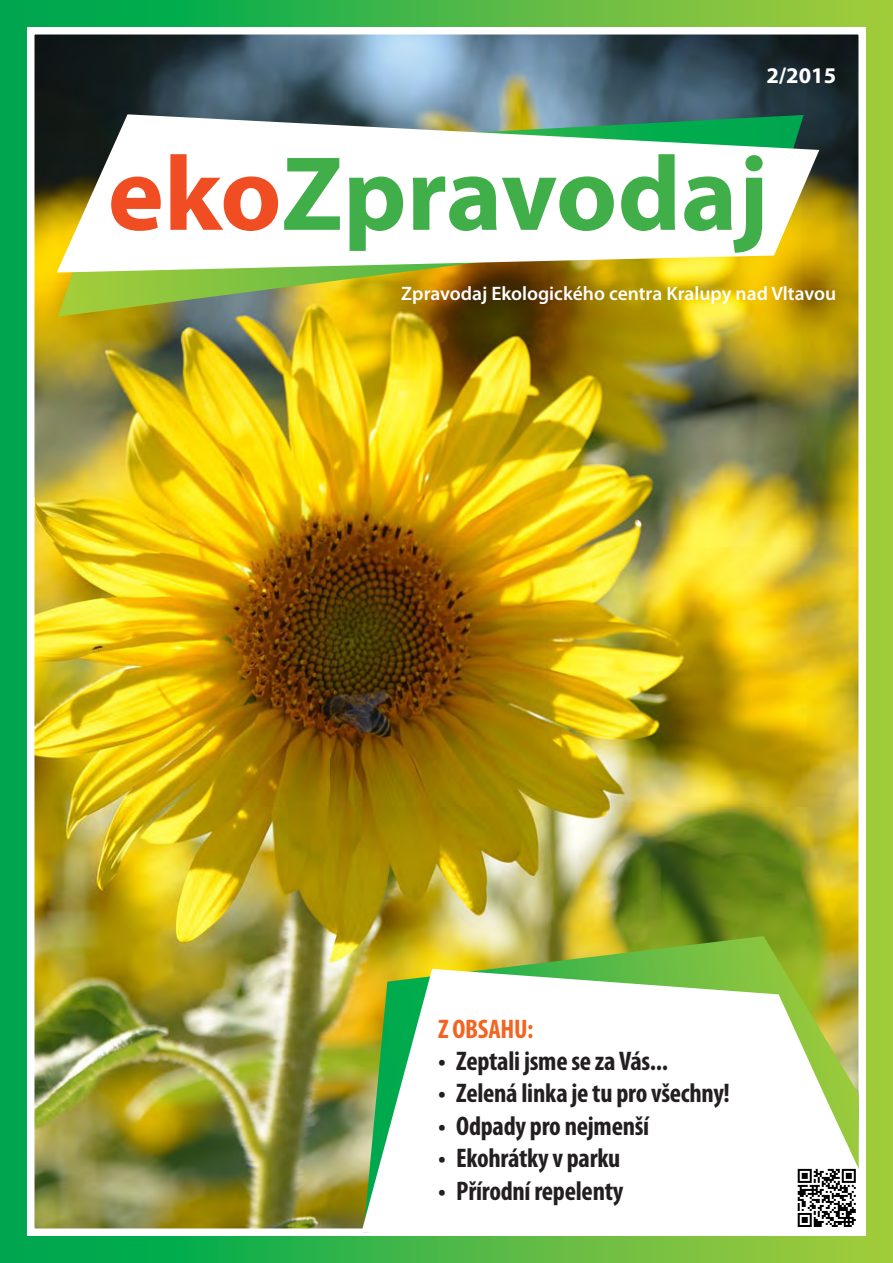
<style>
.page{position:relative;width:893px;height:1263px;background:#fff}
.page>*{position:absolute;margin:0;border:0;box-sizing:border-box;transform-origin:0 0}
.t1{font:700 106.5px "Myriad Pro";color:#40ae49}
.t2{font:700 condensed 27px "Myriad Pro";letter-spacing:-.01em;color:#231f20}
.t3{font:700 condensed 27px "Myriad Pro";letter-spacing:-.01em;color:#f36421}
.t4{font:700 22.5px "Myriad Pro";color:#fff}
.t5{font:600 19.5px "Myriad Pro";color:#fff}
.s1{color:#f04d22}
</style>
<div class="page">
<div style="left:0;top:0;width:893px;height:1263px;background:linear-gradient(to right,#00a551,#a8cb3c)"></div>
<img style="left:36px;top:36px;width:821px;height:1191px">
<div style="left:27px;top:27px;width:839px;height:1209px;border:8px solid #fff"></div>
<img style="left:364px;top:936px;width:495px;height:33px">
<svg style="left:361px;top:969px;width:502px;height:264px"></svg>
<svg style="left:58px;top:273px;width:746px;height:44px;background:#a4981c"></svg>
<svg style="left:57px;top:114px;width:762px;height:159px"></svg>
<div style="left:796px;top:1167px;width:62px;height:62px;background:linear-gradient(to right,#fff,#fff)"></div>
<svg style="left:798px;top:1169px;width:58px;height:58px"></svg>
<p class="t4" style="left:766px;top:61px;width:71px">2/2015</p>
<h1 class="t1" style="left:108px;top:124px;width:662px"><span class="s1">eko</span>Zpravodaj</h1>
<p class="t5" style="left:401px;top:281px;width:436px">Zpravodaj Ekologického centra Kralupy nad Vltavou</p>
<p class="t3" style="left:438px;top:1012px;width:97px">Z OBSAHU:</p>
<p class="t2" style="left:438px;top:1044px;width:231px">• Zeptali jsme se za Vás...</p>
<p class="t2" style="left:438px;top:1076px;width:293px">• Zelená linka je tu pro všechny!</p>
<p class="t2" style="left:438px;top:1109px;width:213px">• Odpady pro nejmenší</p>
<p class="t2" style="left:438px;top:1141px;width:184px">• Ekohrátky v parku</p>
<p class="t2" style="left:438px;top:1174px;width:187px">• Přírodní repelenty</p>
</div>
